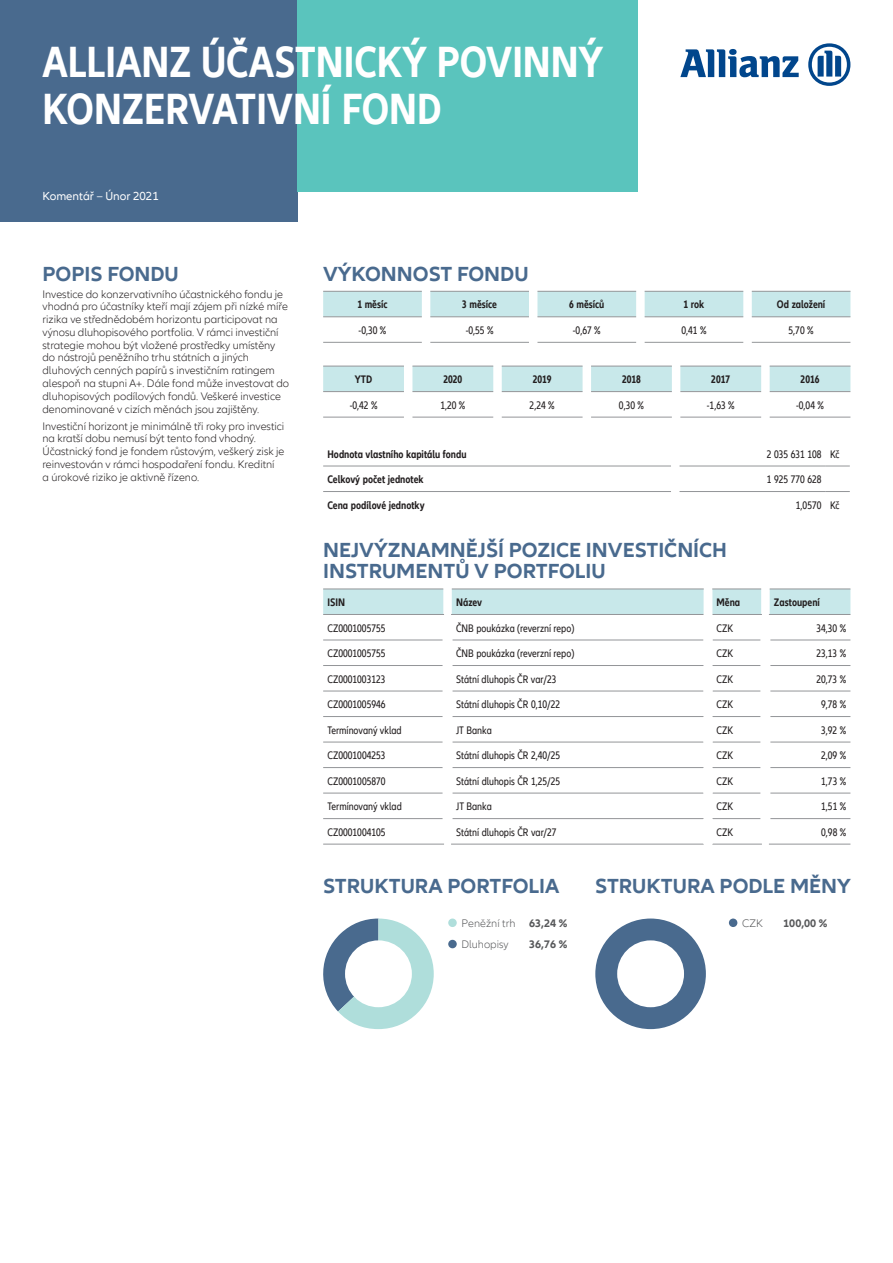
<style>
.page{position:relative;width:893px;height:1263px;background:#fff}
.page>*{position:absolute;margin:0;border:0;box-sizing:border-box;transform-origin:0 0}
.t1{font:700 condensed 45px/46.5px "Allianz Neo";color:#fff}
.t2{font:700 21px/21.3px "Allianz Neo";color:#496a8e}
.t3{font:12px "Allianz Neo";color:#fff}
.t4{font:300 11.25px/12.8px "Allianz Neo";color:#231f20}
.t5{font:condensed 11.25px "Allianz Neo";color:#231f20}
.t6{font:700 condensed 11.25px "Allianz Neo";color:#231f20}
.t7{font:300 11.25px/21.3px "Allianz Neo";color:#57585a}
.t8{font:700 11.25px "Allianz Neo";color:#57585a}
.s1{font-weight:700}
</style>
<div class="page">
<div style="left:0;top:0;width:298px;height:221px;background:#496a8e"></div>
<div style="left:298px;top:0;width:340px;height:191px;background:#5ac4bd"></div>
<svg style="left:323px;top:291px;width:527px;height:51px"></svg>
<div style="left:752px;top:317px;width:98px;height:25px;background:#fff"></div>
<hr style="left:323px;top:291px;width:99px;height:1px;background:#939598">
<hr style="left:323px;top:316px;width:99px;height:1px;background:#939598">
<hr style="left:323px;top:342px;width:99px;height:1px;background:#939598">
<hr style="left:430px;top:291px;width:99px;height:1px;background:#939598">
<hr style="left:430px;top:316px;width:99px;height:1px;background:#939598">
<hr style="left:430px;top:342px;width:99px;height:1px;background:#939598">
<hr style="left:537px;top:291px;width:99px;height:1px;background:#939598">
<hr style="left:537px;top:316px;width:99px;height:1px;background:#939598">
<hr style="left:537px;top:342px;width:99px;height:1px;background:#939598">
<hr style="left:645px;top:291px;width:98px;height:1px;background:#939598">
<hr style="left:645px;top:316px;width:98px;height:1px;background:#939598">
<hr style="left:645px;top:342px;width:98px;height:1px;background:#939598">
<hr style="left:752px;top:291px;width:98px;height:1px;background:#939598">
<hr style="left:752px;top:316px;width:98px;height:1px;background:#939598">
<hr style="left:752px;top:342px;width:98px;height:1px;background:#939598">
<svg style="left:323px;top:366px;width:527px;height:51px"></svg>
<div style="left:680px;top:392px;width:81px;height:25px;background:#fff"></div>
<div style="left:761px;top:392px;width:9px;height:25px;background:#fff"></div>
<div style="left:770px;top:392px;width:80px;height:25px;background:#fff"></div>
<hr style="left:323px;top:366px;width:81px;height:1px;background:#939598">
<hr style="left:412px;top:366px;width:81px;height:1px;background:#939598">
<hr style="left:502px;top:366px;width:81px;height:1px;background:#939598">
<hr style="left:323px;top:391px;width:81px;height:1px;background:#939598">
<hr style="left:412px;top:391px;width:81px;height:1px;background:#939598">
<hr style="left:502px;top:391px;width:81px;height:1px;background:#939598">
<hr style="left:323px;top:417px;width:81px;height:1px;background:#939598">
<hr style="left:412px;top:417px;width:81px;height:1px;background:#939598">
<hr style="left:502px;top:417px;width:81px;height:1px;background:#939598">
<hr style="left:591px;top:366px;width:81px;height:1px;background:#939598">
<hr style="left:591px;top:391px;width:81px;height:1px;background:#939598">
<hr style="left:591px;top:417px;width:81px;height:1px;background:#939598">
<hr style="left:680px;top:366px;width:81px;height:1px;background:#939598">
<hr style="left:680px;top:391px;width:81px;height:1px;background:#939598">
<hr style="left:680px;top:417px;width:81px;height:1px;background:#939598">
<hr style="left:770px;top:366px;width:80px;height:1px;background:#939598">
<hr style="left:770px;top:391px;width:80px;height:1px;background:#939598">
<hr style="left:770px;top:417px;width:80px;height:1px;background:#939598">
<svg style="left:323px;top:465px;width:527px;height:27px"></svg>
<svg style="left:323px;top:589px;width:527px;height:256px"></svg>
<div style="left:448px;top:918px;width:9px;height:9px;background:#afdedb;border-radius:50%"></div>
<div style="left:448px;top:940px;width:9px;height:8px;background:#496a8e;border-radius:50%"></div>
<div style="left:729px;top:918px;width:8px;height:9px;background:#496a8e;border-radius:50%"></div>
<svg style="left:680px;top:49px;width:119px;height:28px"></svg>
<svg style="left:808px;top:43px;width:42px;height:43px"></svg>
<svg style="left:323px;top:918px;width:111px;height:111px"></svg>
<div style="left:345px;top:940px;width:67px;height:67px;background:#fff;border-radius:50%"></div>
<div style="left:595px;top:918px;width:111px;height:111px;background:#496a8e;border-radius:55px"></div>
<div style="left:617px;top:940px;width:67px;height:67px;background:#fff;border-radius:50%"></div>
<h1 class="t1" style="left:43px;top:40px;width:562px">ALLIANZ ÚČASTNICKÝ POVINNÝ<br>KONZERVATIVNÍ FOND</h1>
<p class="t3" style="left:43px;top:189px;width:118px">Komentář – Únor 2021</p>
<h2 class="t2" style="left:43px;top:263px;width:138px">POPIS FONDU</h2>
<p class="t4" style="left:43px;top:288px;width:248px">Investice do konzervativního účastnického fondu je vhodná pro účastníky kteří mají zájem při nízké míře rizika ve střednědobém horizontu participovat na výnosu dluhopisového portfolia. V rámci investiční strategie mohou být vložené prostředky umístěny do nástrojů peněžního trhu státních a jiných dluhových cenných papírů s investičním ratingem alespoň na stupni A+. Dále fond může investovat do dluhopisových podílových fondů. Veškeré investice denominované v cizích měnách jsou zajištěny.</p>
<p class="t4" style="left:43px;top:420px;width:243px">Investiční horizont je minimálně tři roky pro investici na kratší dobu nemusí být tento fond vhodný.<br>Účastnický fond je fondem růstovým, veškerý zisk je reinvestován v rámci hospodaření fondu. Kreditní<br>a úrokové riziko je aktivně řízeno.</p>
<h2 class="t2" style="left:323px;top:263px;width:207px">VÝKONNOST FONDU</h2>
<p class="t6" style="left:357px;top:298px;width:32px">1 měsíc</p>
<p class="t6" style="left:462px;top:298px;width:36px">3 měsíce</p>
<p class="t6" style="left:569px;top:298px;width:37px">6 měsíců</p>
<p class="t6" style="left:684px;top:298px;width:22px">1 rok</p>
<p class="t6" style="left:777px;top:298px;width:50px">Od založení</p>
<p class="t5" style="left:359px;top:324px;width:29px">-0,30 %</p>
<p class="t5" style="left:466px;top:324px;width:29px">-0,55 %</p>
<p class="t5" style="left:573px;top:324px;width:29px">-0,67 %</p>
<p class="t5" style="left:681px;top:324px;width:27px">0,41 %</p>
<p class="t5" style="left:789px;top:324px;width:27px">5,70 %</p>
<p class="t6" style="left:355px;top:373px;width:19px">YTD</p>
<p class="t6" style="left:443px;top:373px;width:20px">2020</p>
<p class="t6" style="left:533px;top:373px;width:20px">2019</p>
<p class="t6" style="left:622px;top:373px;width:20px">2018</p>
<p class="t6" style="left:711px;top:373px;width:20px">2017</p>
<p class="t6" style="left:801px;top:373px;width:20px">2016</p>
<p class="t5" style="left:350px;top:398px;width:29px">-0,42 %</p>
<p class="t5" style="left:440px;top:398px;width:27px">1,20 %</p>
<p class="t5" style="left:530px;top:398px;width:27px">2,24 %</p>
<p class="t5" style="left:619px;top:398px;width:27px">0,30 %</p>
<p class="t5" style="left:707px;top:398px;width:29px">-1,63 %</p>
<p class="t5" style="left:796px;top:398px;width:29px">-0,04 %</p>
<p class="t6" style="left:327px;top:447px;width:141px">Hodnota vlastního kapitálu fondu</p>
<p class="t5" style="left:767px;top:447px;width:74px">2 035 631 108 Kč</p>
<p class="t6" style="left:327px;top:473px;width:98px">Celkový počet jednotek</p>
<p class="t5" style="left:767px;top:473px;width:56px">1 925 770 628</p>
<p class="t6" style="left:327px;top:498px;width:99px">Cena podílové jednotky</p>
<p class="t5" style="left:796px;top:498px;width:45px">1,0570 Kč</p>
<h2 class="t2" style="left:323px;top:540px;width:405px">NEJVÝZNAMNĚJŠÍ POZICE INVESTIČNÍCH<br>INSTRUMENTŮ V PORTFOLIU</h2>
<p class="t6" style="left:327px;top:596px;width:19px">ISIN</p>
<p class="t6" style="left:456px;top:596px;width:28px">Název</p>
<p class="t6" style="left:716px;top:596px;width:25px">Měna</p>
<p class="t6" style="left:774px;top:596px;width:47px">Zastoupení</p>
<p class="t5" style="left:327px;top:621px;width:60px">CZ0001005755</p>
<p class="t5" style="left:456px;top:621px;width:120px">ČNB poukázka (reverzní repo)</p>
<p class="t5" style="left:716px;top:621px;width:18px">CZK</p>
<p class="t5" style="left:816px;top:621px;width:31px">34,30 %</p>
<p class="t5" style="left:327px;top:647px;width:60px">CZ0001005755</p>
<p class="t5" style="left:456px;top:647px;width:120px">ČNB poukázka (reverzní repo)</p>
<p class="t5" style="left:716px;top:647px;width:18px">CZK</p>
<p class="t5" style="left:816px;top:647px;width:31px">23,13 %</p>
<p class="t5" style="left:327px;top:672px;width:60px">CZ0001003123</p>
<p class="t5" style="left:456px;top:672px;width:102px">Státní dluhopis ČR var/23</p>
<p class="t5" style="left:716px;top:672px;width:18px">CZK</p>
<p class="t5" style="left:816px;top:672px;width:31px">20,73 %</p>
<p class="t5" style="left:327px;top:698px;width:60px">CZ0001005946</p>
<p class="t5" style="left:456px;top:698px;width:106px">Státní dluhopis ČR 0,10/22</p>
<p class="t5" style="left:716px;top:698px;width:18px">CZK</p>
<p class="t5" style="left:821px;top:698px;width:27px">9,78 %</p>
<p class="t5" style="left:327px;top:723px;width:76px">Termínovaný vklad</p>
<p class="t5" style="left:456px;top:723px;width:37px">JT Banka</p>
<p class="t5" style="left:717px;top:723px;width:18px">CZK</p>
<p class="t5" style="left:821px;top:723px;width:27px">3,92 %</p>
<p class="t5" style="left:327px;top:749px;width:60px">CZ0001004253</p>
<p class="t5" style="left:456px;top:749px;width:106px">Státní dluhopis ČR 2,40/25</p>
<p class="t5" style="left:717px;top:749px;width:18px">CZK</p>
<p class="t5" style="left:821px;top:749px;width:27px">2,09 %</p>
<p class="t5" style="left:327px;top:774px;width:60px">CZ0001005870</p>
<p class="t5" style="left:456px;top:774px;width:106px">Státní dluhopis ČR 1,25/25</p>
<p class="t5" style="left:717px;top:774px;width:18px">CZK</p>
<p class="t5" style="left:821px;top:774px;width:27px">1,73 %</p>
<p class="t5" style="left:327px;top:800px;width:76px">Termínovaný vklad</p>
<p class="t5" style="left:456px;top:800px;width:37px">JT Banka</p>
<p class="t5" style="left:717px;top:800px;width:18px">CZK</p>
<p class="t5" style="left:821px;top:800px;width:27px">1,51 %</p>
<p class="t5" style="left:327px;top:825px;width:60px">CZ0001004105</p>
<p class="t5" style="left:456px;top:825px;width:102px">Státní dluhopis ČR var/27</p>
<p class="t5" style="left:717px;top:825px;width:18px">CZK</p>
<p class="t5" style="left:821px;top:825px;width:27px">0,98 %</p>
<h2 class="t2" style="left:323px;top:876px;width:238px">STRUKTURA PORTFOLIA</h2>
<h2 class="t2" style="left:595px;top:876px;width:257px">STRUKTURA PODLE MĚNY</h2>
<p class="t7" style="left:462px;top:913px;width:107px">Peněžní trh <span class="s1">63,24 %<br></span>Dluhopisy</p>
<p class="t7" style="left:742px;top:913px;width:22px">CZK</p>
<p class="t8" style="left:783px;top:917px;width:46px">100,00 %</p>
<p class="t8" style="left:529px;top:938px;width:40px">36,76 %</p>
</div>
